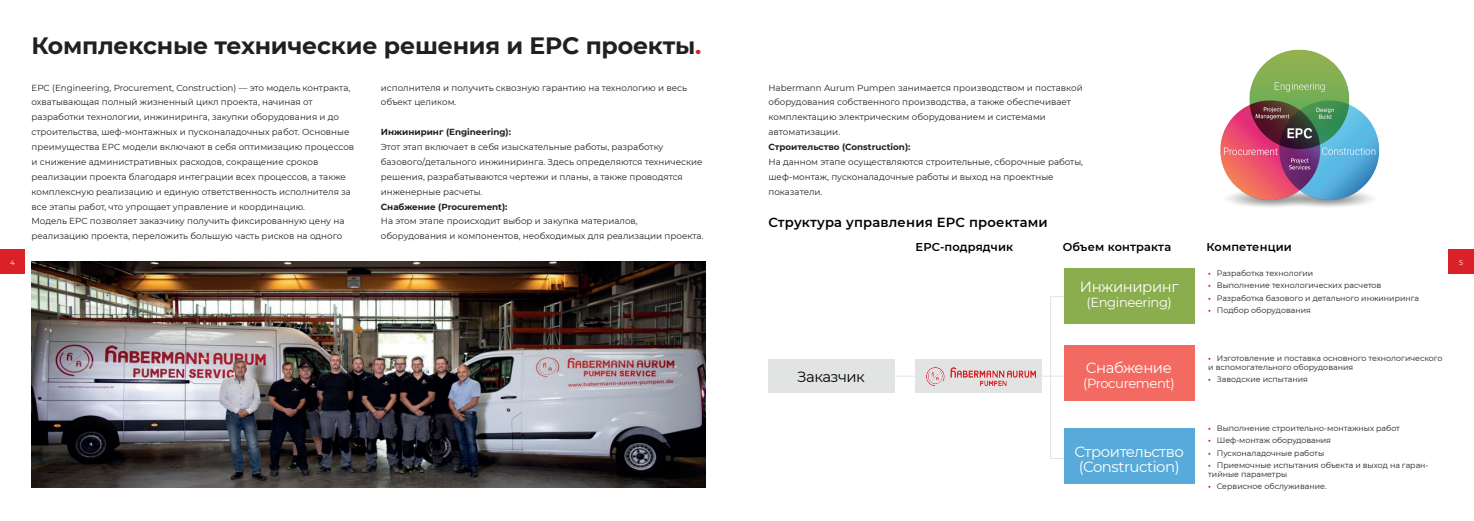
<style>
.page{position:relative;width:1474px;height:521px;background:#fff}
.page>*{position:absolute;margin:0;border:0;box-sizing:border-box;transform-origin:0 0}
.t1{font:700 23.62px "Montserrat";letter-spacing:-.01em;color:#231f20}
.t2{font:14.88px/15.8px "Montserrat";letter-spacing:-.03em;color:#fff}
.t3{font:14.88px "Montserrat";letter-spacing:-.03em;color:#040503}
.t4{font:600 13.12px "Montserrat";letter-spacing:.015em;color:#000001}
.t5{font:13.12px "Montserrat";letter-spacing:-.03em;color:#fff}
.t6{font:600 11.38px "Montserrat";letter-spacing:.015em;color:#000001}
.t7{font:8.75px/14.9px "Montserrat";color:#231f20}
.t8{font:700 8.75px "Montserrat";color:#231f20}
.t9{font:7.88px/8.8px "Montserrat";color:#231f20}
.t10{font:7px "Montserrat";color:#fff}
.s1{color:#da2128}
.s2{font-weight:700;color:#da2128}
</style>
<div class="page">
<img style="left:1220px;top:49px;width:160px;height:158px">
<div style="left:768px;top:359px;width:126px;height:34px;background:#e2e4e4"></div>
<div style="left:915px;top:359px;width:126px;height:34px;background:#e2e4e4"></div>
<div style="left:1064px;top:345px;width:130px;height:56px;background:#f26a61"></div>
<div style="left:1064px;top:268px;width:130px;height:56px;background:#8aad4d"></div>
<div style="left:1064px;top:428px;width:130px;height:55px;background:#57aad9"></div>
<img style="left:926px;top:367px;width:110px;height:19px">
<div style="left:1448px;top:249px;width:25px;height:25px;background:#da2128"></div>
<div style="left:0;top:249px;width:25px;height:25px;background:#da2128"></div>
<svg style="left:894px;top:376px;width:21px;height:1px"></svg>
<svg style="left:1041px;top:376px;width:23px;height:1px"></svg>
<svg style="left:1051px;top:296px;width:13px;height:1px"></svg>
<svg style="left:1050px;top:458px;width:14px;height:1px"></svg>
<hr style="left:1050px;top:296px;width:1px;height:162px;background:#e2e4e4">
<img style="left:32px;top:262px;width:673px;height:225px">
<h1 class="t1" style="left:32px;top:29px;width:671px">Комплексные технические решения и EPC проекты<span class="s1">.</span></h1>
<p class="t7" style="left:32px;top:80px;width:324px">EPC (Engineering, Procurement, Construction) — это модель контракта, охватывающая полный жизненный цикл проекта, начиная от разработки технологии, инжиниринга, закупки оборудования и до строительства, шеф-монтажных и пусконаладочных работ. Основные преимущества EPC модели включают в себя оптимизацию процессов и снижение административных расходов, сокращение сроков реализации проекта благодаря интеграции всех процессов, а также комплексную реализацию и единую ответственность исполнителя за все этапы работ, что упрощает управление и координацию.<br>Модель EPC позволяет заказчику получить фиксированную цену на реализацию проекта, переложить большую часть рисков на одного</p>
<p class="t7" style="left:381px;top:80px;width:308px">исполнителя и получить сквозную гарантию на технологию и весь объект целиком.</p>
<p class="t7" style="left:768px;top:80px;width:316px">Habermann Aurum Pumpen занимается производством и поставкой оборудования собственного производства, а также обеспечивает комплектацию электрическим оборудованием и системами автоматизации.</p>
<p class="t8" style="left:768px;top:141px;width:143px">Строительство (Construction):</p>
<p class="t7" style="left:768px;top:154px;width:316px">На данном этапе осуществляются строительные, сборочные работы, шеф-монтаж, пусконаладочные работы и выход на проектные показатели.</p>
<p class="t8" style="left:381px;top:126px;width:132px">Инжиниринг (Engineering):</p>
<p class="t7" style="left:381px;top:139px;width:323px">Этот этап включает в себя изыскательные работы, разработку базового/детального инжиниринга. Здесь определяются технические решения, разрабатываются чертежи и планы, а также проводятся инженерные расчеты.</p>
<p class="t8" style="left:381px;top:200px;width:128px">Снабжение (Procurement):</p>
<p class="t7" style="left:381px;top:214px;width:324px">На этом этапе происходит выбор и закупка материалов, оборудования и компонентов, необходимых для реализации проекта.</p>
<h3 class="t4" style="left:768px;top:213px;width:281px">Структура управления ЕРС проектами</h3>
<h3 class="t6" style="left:915px;top:239px;width:99px">ЕРС-подрядчик</h3>
<h3 class="t6" style="left:1062px;top:239px;width:110px">Объем контракта</h3>
<h3 class="t6" style="left:1206px;top:239px;width:87px">Компетенции</h3>
<p class="t10" style="left:10px;top:258px;width:6px">4</p>
<p class="t10" style="left:1459px;top:258px;width:5px">5</p>
<h2 class="t3" style="left:797px;top:366px;width:69px">Заказчик</h2>
<h2 class="t2" style="left:1079px;top:278px;width:100px">Инжиниринг</h2>
<h3 class="t5" style="left:1086px;top:293px;width:87px">(Engineering)</h3>
<h2 class="t2" style="left:1085px;top:359px;width:87px">Снабжение</h2>
<h3 class="t5" style="left:1083px;top:374px;width:93px">(Procurement)</h3>
<h2 class="t2" style="left:1074px;top:443px;width:111px">Строительство (Construction)</h2>
<p class="t9" style="left:1208px;top:268px;width:107px"><span class="s2">•</span> Разработка технологии</p>
<p class="t9" style="left:1208px;top:281px;width:175px"><span class="s2">•</span> Выполнение технологических расчетов</p>
<p class="t9" style="left:1208px;top:293px;width:212px"><span class="s2">•</span> Разработка базового и детального инжиниринга</p>
<p class="t9" style="left:1208px;top:306px;width:104px"><span class="s2">•</span> Подбор оборудования</p>
<p class="t9" style="left:1208px;top:353px;width:236px"><span class="s2">•</span> Изготовление и поставка основного технологического и вспомогательного оборудования</p>
<p class="t9" style="left:1208px;top:375px;width:101px"><span class="s2">•</span> Заводские испытания</p>
<p class="t9" style="left:1208px;top:423px;width:193px"><span class="s2">•</span> Выполнение строительно-монтажных работ</p>
<p class="t9" style="left:1208px;top:436px;width:124px"><span class="s2">•</span> Шеф-монтаж оборудования</p>
<p class="t9" style="left:1208px;top:448px;width:117px"><span class="s2">•</span> Пусконаладочные работы</p>
<p class="t9" style="left:1208px;top:461px;width:222px"><span class="s2">•</span> Приемочные испытания объекта и выход на гаран&shy;тийные параметры</p>
<p class="t9" style="left:1208px;top:482px;width:120px"><span class="s2">•</span> Сервисное обслуживание.</p>
</div>
